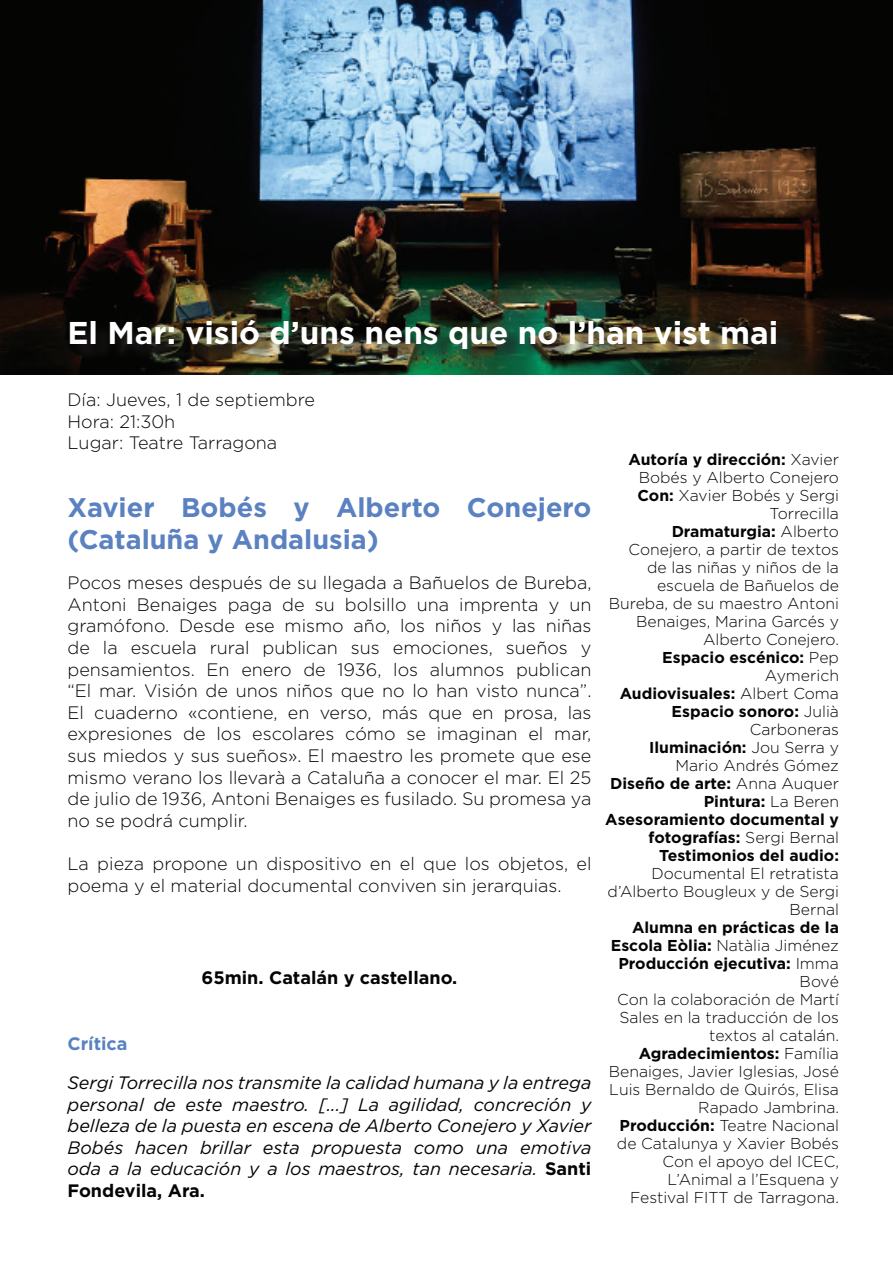
<style>
.page{position:relative;width:893px;height:1263px;background:#fff}
.page>*{position:absolute;margin:0;border:0;box-sizing:border-box;transform-origin:0 0}
.t1{font:700 31.5px "Gotham";color:#fff}
.t2{font:700 27px/32.4px "Gotham";color:#5a81c1}
.t3{font:300 18px/21.6px "Gotham";color:#040503}
.t4{font:italic 18px/21.6px "Gotham";color:#040503;text-align:justify}
.t5{font:700 18px "Gotham";color:#040503}
.t6{font:700 18px "Gotham";color:#5a81c1}
.t7{font:300 15.75px/18px "Gotham";color:#040503;text-align:right}
.s1{font-weight:700;font-style:normal}
.s2{font-weight:700}
</style>
<div class="page">
<img style="left:0;top:0;width:893px;height:375px">
<div style="left:73px;top:322px;width:721px;height:45px;background:#231f20;opacity:.8"></div>
<h1 class="t1" style="left:68px;top:314px;width:712px">El Mar: visió d’uns nens que no l’han vist mai</h1>
<p class="t3" style="left:68px;top:389px;width:249px">Día: Jueves, 1 de septiembre<br>Hora: 21:30h<br>Lugar: Teatre Tarragona</p>
<h2 class="t2" style="left:68px;top:490px;width:525px">Xavier Bobés y Alberto Conejero (Cataluña y Andalusia)</h2>
<p class="t3" style="left:68px;top:572px;width:525px;text-align:justify">Pocos meses después de su llegada a Bañuelos de Bureba, Antoni Benaiges paga de su bolsillo una imprenta y un gramófono. Desde ese mismo año, los niños y las niñas de la escuela rural publican sus emociones, sueños y pensamientos. En enero de 1936, los alumnos publican “El mar. Visión de unos niños que no lo han visto nunca”.<br>El cuaderno «contiene, en verso, más que en prosa, las expresiones de los escolares cómo se imaginan el mar, sus miedos y sus sueños». El maestro les promete que ese mismo verano los llevarà a Cataluña a conocer el mar. El 25 de julio de 1936, Antoni Benaiges es fusilado. Su promesa ya no se podrá cumplir.</p>
<p class="t3" style="left:68px;top:853px;width:525px">La pieza propone un dispositivo en el que los objetos, el poema y el material documental conviven sin jerarquias.</p>
<p class="t6" style="left:67px;top:1033px;width:62px">Crítica</p>
<p class="t5" style="left:201px;top:967px;width:257px">65min. Catalán y castellano.</p>
<p class="t4" style="left:67px;top:1072px;width:525px">Sergi Torrecilla nos transmite la calidad humana y la entrega personal de este maestro. [...] La agilidad, concreción y belleza de la puesta en escena de Alberto Conejero y Xavier Bobés hacen brillar esta propuesta como una emotiva oda a la educación y a los maestros, tan necesaria. <span class="s1">Santi Fondevila, Ara.</span></p>
<p class="t7" style="left:605px;top:450px;width:235px"><span class="s2">Autoría y dirección:</span> Xavier<br>Bobés y Alberto Conejero<br><span class="s2">Con:</span> Xavier Bobés y Sergi<br>Torrecilla<br><span class="s2">Dramaturgia:</span> Alberto<br>Conejero, a partir de textos de las niñas y niños de la escuela de Bañuelos de<br>Bureba, de su maestro Antoni<br>Benaiges, Marina Garcés y<br>Alberto Conejero.<br><span class="s2">Espacio escénico:</span> Pep<br>Aymerich<br><span class="s2">Audiovisuales:</span> Albert Coma<br><span class="s2">Espacio sonoro:</span> Julià<br>Carboneras<br><span class="s2">Iluminación:</span> Jou Serra y<br>Mario Andrés Gómez<br><span class="s2">Diseño de arte:</span> Anna Auquer<br><span class="s2">Pintura:</span> La Beren<br><span class="s2">Asesoramiento documental y fotografías:</span> Sergi Bernal<br><span class="s2">Testimonios del audio:</span></p>
<p class="t7" style="left:608px;top:864px;width:233px">Documental El retratista d’Alberto Bougleux y de Sergi<br>Bernal</p>
<p class="t7" style="left:609px;top:918px;width:232px"><span class="s2">Alumna en prácticas de la<br>Escola Eòlia:</span> Natàlia Jiménez<br><span class="s2">Producción ejecutiva:</span> Imma<br>Bové<br>Con la colaboración de Martí<br>Sales en la traducción de los textos al catalán.<br><span class="s2">Agradecimientos:</span> Família<br>Benaiges, Javier Iglesias, José<br>Luis Bernaldo de Quirós, Elisa<br>Rapado Jambrina.<br><span class="s2">Producción:</span> Teatre Nacional de Catalunya y Xavier Bobés<br>Con el apoyo del ICEC,<br>L’Animal a l’Esquena y<br>Festival FITT de Tarragona.</p>
</div>
